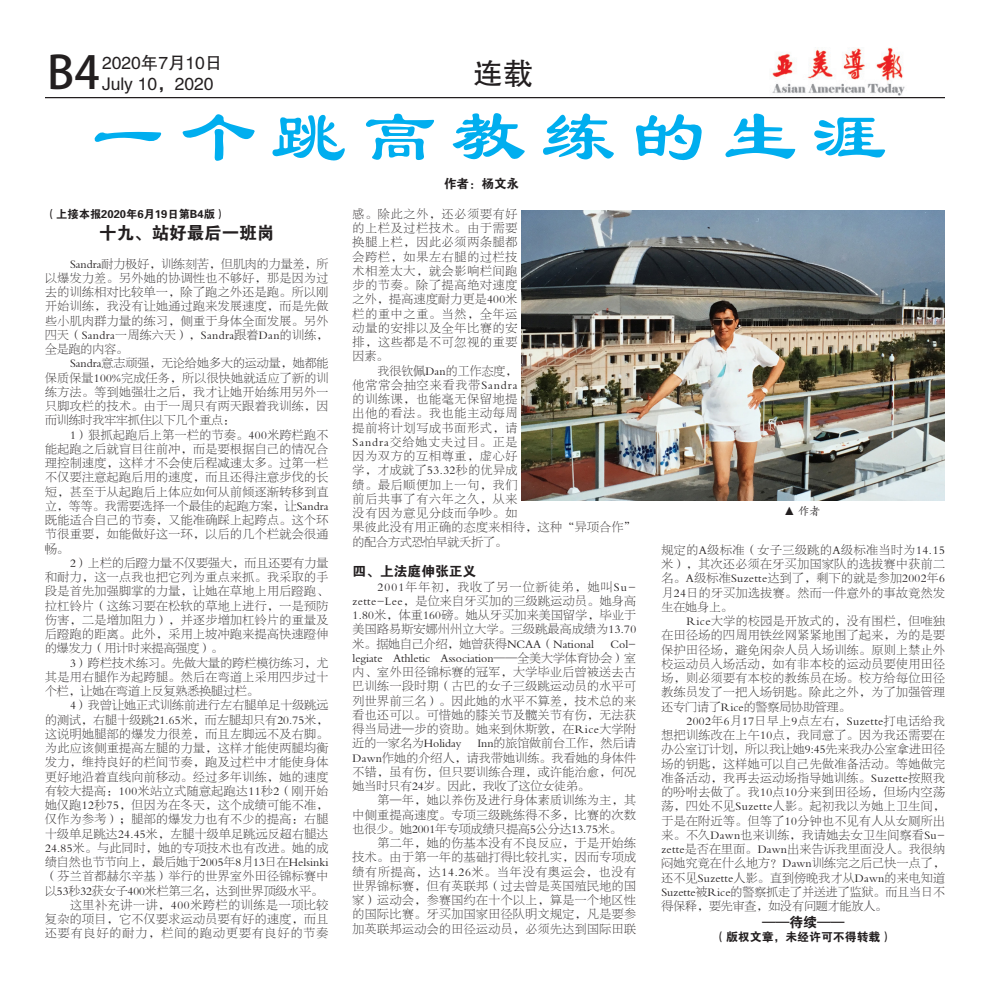
<style>
.page{position:relative;width:990px;height:990px;background:#fff}
.page>*{position:absolute;margin:0;border:0;box-sizing:border-box;transform-origin:0 0}
.t1{font:75px "FZLSJW GB1 0";letter-spacing:.2em;color:#00aeef}
.t2{font:45px "Adobe Heiti Std";color:#231f20}
.t3{font:30px "FZHTJW GB1 0";color:#231f20}
.t4{font:17.5px "FZHTFW GB1 0";color:#231f20}
.t5{font:17.5px "FZDHTJW GB1 0";color:#231f20}
.t6{font:13.75px "FZDHTJW GB1 0";color:#231f20}
.t7{font:12.5px "FZDHTJW GB1 0";color:#231f20}
.t8{font:11.88px/14.2px "FZBSJW GB1 0";letter-spacing:.04em;color:#231f20;text-align:justify}
.t9{font:11.88px/14.2px "FZBSJW GB1 0";letter-spacing:.075em;color:#231f20}
.t10{font:11.88px "FZDHTJW GB1 0";color:#231f20}
.t11{font:11.25px "FZDHTJW GB1 0";color:#231f20}
.t12{font:11.25px "FZKTJW GB1 0";color:#231f20}
</style>
<div class="page">
<hr style="left:45px;top:97px;width:900px;height:1px;background:#231f20">
<img style="left:772px;top:47px;width:133px;height:49px">
<img style="left:521px;top:210px;width:424px;height:291px">
<p class="t2" style="left:47px;top:46px;width:54px">B4</p>
<p class="t3" style="left:473px;top:57px;width:61px">连载</p>
<p class="t1" style="left:91px;top:97px;width:796px">一个跳高教练的生涯</p>
<p class="t7" style="left:444px;top:177px;width:76px">作者：杨文永</p>
<p class="t11" style="left:45px;top:208px;width:183px">（上接本报2020年6月19日第B4版）</p>
<p class="t5" style="left:99px;top:223px;width:176px">十九、站好最后一班岗</p>
<p class="t8" style="left:45px;top:257px;width:285px;text-indent:25px">Sandra耐力极好，训练刻苦，但肌肉的力量差，所以爆发力差。另外她的协调性也不够好，那是因为过去的训练相对比较单一，除了跑之外还是跑。所以刚开始训练，我没有让她通过跑来发展速度，而是先做些小肌肉群力量的练习，侧重于身体全面发展。另外四天（Sandra一周练六天），Sandra跟着Dan的训练，全是跑的内容。</p>
<p class="t8" style="left:45px;top:357px;width:285px;text-indent:25px">Sandra意志顽强，无论给她多大的运动量，她都能保质保量100%完成任务，所以很快她就适应了新的训练方法。等到她强壮之后，我才让她开始练用另外一只脚攻栏的技术。由于一周只有两天跟着我训练，因而训练时我牢牢抓住以下几个重点：</p>
<p class="t8" style="left:45px;top:428px;width:285px;text-indent:25px">1）狠抓起跑后上第一栏的节奏。400米跨栏跑不能起跑之后就盲目往前冲，而是要根据自己的情况合理控制速度，这样才不会使后程减速太多。过第一栏不仅要注意起跑后用的速度，而且还得注意步伐的长短，甚至于从起跑后上体应如何从前倾逐渐转移到直立，等等。我需要选择一个最佳的起跑方案，让Sandra既能适合自己的节奏，又能准确踩上起跨点。这个环节很重要，如能做好这一环，以后的几个栏就会很通畅。</p>
<p class="t8" style="left:45px;top:556px;width:285px;text-indent:25px">2）上栏的后蹬力量不仅要强大，而且还要有力量和耐力，这一点我也把它列为重点来抓。我采取的手段是首先加强脚掌的力量，让她在草地上用后蹬跑、拉杠铃片（这练习要在松软的草地上进行，一是预防伤害，二是增加阻力），并逐步增加杠铃片的重量及后蹬跑的距离。此外，采用上坡冲跑来提高快速蹬伸的爆发力（用计时来提高强度）。</p>
<p class="t8" style="left:45px;top:656px;width:285px;text-indent:25px">3）跨栏技术练习。先做大量的跨栏模彷练习，尤其是用右腿作为起跨腿。然后在弯道上采用四步过十个栏，让她在弯道上反复熟悉换腿过栏。</p>
<p class="t8" style="left:45px;top:699px;width:285px;text-indent:25px">4）我曾让她正式训练前进行左右腿单足十级跳远的测试，右腿十级跳21.65米，而左腿却只有20.75米，这说明她腿部的爆发力很差，而且左脚远不及右脚。为此应该侧重提高左腿的力量，这样才能使两腿均衡发力，维持良好的栏间节奏，跑及过栏中才能使身体更好地沿着直线向前移动。经过多年训练，她的速度有较大提高：100米站立式随意起跑达11秒2（刚开始她仅跑12秒75，但因为在冬天，这个成绩可能不准，仅作为参考）；腿部的爆发力也有不少的提高：右腿十级单足跳达24.45米，左腿十级单足跳远反超右腿达24.85米。与此同时，她的专项技术也有改进。她的成绩自然也节节向上，最后她于2005年8月13日在Helsinki（芬兰首都赫尔辛基）举行的世界室外田径锦标赛中以53秒32获女子400米栏第三名，达到世界顶级水平。</p>
<p class="t8" style="left:45px;top:898px;width:285px;text-indent:25px">这里补充讲一讲，400米跨栏的训练是一项比较复杂的项目，它不仅要求运动员要有好的速度，而且还要有良好的耐力，栏间的跑动更要有良好的节奏</p>
<p class="t4" style="left:102px;top:53px;width:122px">2020年7月10日</p>
<p class="t4" style="left:102px;top:74px;width:113px">July 10，2020</p>
<p class="t8" style="left:353px;top:207px;width:166px">感。除此之外，还必须要有好的上栏及过栏技术。由于需要换腿上栏，因此必须两条腿都会跨栏，如果左右腿的过栏技术相差太大，就会影响栏间跑步的节奏。除了提高绝对速度之外，提高速度耐力更是400米栏的重中之重。当然，全年运动量的安排以及全年比赛的安排，这些都是不可忽视的重要因素。</p>
<p class="t9" style="left:353px;top:364px;width:285px;text-indent:25px">我很钦佩Dan的工作态度，<br>他常常会抽空来看我带Sandra<br>的训练课，也能毫无保留地提<br>出他的看法。我也能主动每周<br>提前将计划写成书面形式，请<br>Sandra交给她丈夫过目。正是<br>因为双方的互相尊重，虚心好<br>学，才成就了53.32秒的优异成<br>绩。最后顺便加上一句，我们<br>前后共事了有六年之久，从来<br>没有因为意见分歧而争吵。如<br>果彼此没有用正确的态度来相待，这种“异项合作”的配合方式恐怕早就夭折了。</p>
<p class="t6" style="left:353px;top:564px;width:125px">四、上法庭伸张正义</p>
<p class="t8" style="left:353px;top:580px;width:285px;text-indent:25px">2001年年初，我收了另一位新徒弟，她叫Su&shy;zette-Lee，是位来自牙买加的三级跳运动员。她身高1.80米，体重160磅。她从牙买加来美国留学，毕业于美国路易斯安娜州州立大学。三级跳最高成绩为13.70米。据她自己介绍，她曾获得NCAA（National</p>
<p class="t12" style="left:784px;top:505px;width:38px">▲ 作者</p>
<p class="t8" style="left:662px;top:543px;width:285px">规定的A级标准（女子三级跳的A级标准当时为14.15米），其次还必须在牙买加国家队的选拔赛中获前二名。A级标准Suzette达到了，剩下的就是参加2002年6月24日的牙买加选拔赛。然而一件意外的事故竟然发生在她身上。</p>
<p class="t8" style="left:662px;top:614px;width:285px;text-indent:25px">Rice大学的校园是开放式的，没有围栏，但唯独在田径场的四周用铁丝网紧紧地围了起来，为的是要保护田径场，避免闲杂人员入场训练。原则上禁止外校运动员入场活动，如有非本校的运动员要使用田径场，则必须要有本校的教练员在场。校方给每位田径教练员发了一把入场钥匙。除此之外，为了加强管理还专门请了Rice的警察局协助管理。</p>
<p class="t8" style="left:662px;top:714px;width:285px;text-indent:25px">2002年6月17日早上9点左右，Suzette打电话给我想把训练改在上午10点，我同意了。因为我还需要在办公室订计划，所以我让她9:45先来我办公室拿进田径场的钥匙，这样她可以自己先做准备活动。等她做完准备活动，我再去运动场指导她训练。Suzette按照我的吩咐去做了。我10点10分来到田径场，但场内空荡荡，四处不见Suzette人影。起初我以为她上卫生间，于是在附近等。但等了10分钟也不见有人从女厕所出来。不久Dawn也来训练，我请她去女卫生间察看Su&shy;zette是否在里面。Dawn出来告诉我里面没人。我很纳闷她究竟在什么地方？Dawn训练完之后己快一点了，还不见Suzette人影。直到傍晚我才从Dawn的来电知道Suzette被Rice的警察抓走了并送进了监狱。而且当日不得保释，要先审查，如没有问题才能放人。</p>
<p class="t6" style="left:762px;top:914px;width:84px">——待续——</p>
<p class="t10" style="left:714px;top:930px;width:180px">（版权文章，未经许可不得转载）</p>
<p class="t8" style="left:353px;top:637px;width:285px;text-indent:258px">Col&shy;legiate Athletic Association——全美大学体育协会）室内、室外田径锦标赛的冠军，大学毕业后曾被送去古巴训练一段时期（古巴的女子三级跳运动员的水平可列世界前三名）。因此她的水平不算差，技术总的来看也还可以。可惜她的膝关节及髋关节有伤，无法获得当局进—步的资助。她来到休斯敦，在Rice大学附近的一家名为Holiday</p>
<p class="t8" style="left:353px;top:737px;width:285px;text-indent:125px">Inn的旅馆做前台工作，然后请Dawn作她的介绍人，请我带她训练。我看她的身体件不错，虽有伤，但只要训练合理，或许能治愈，何况她当时只有24岁。因此，我收了这位女徒弟。</p>
<p class="t8" style="left:353px;top:794px;width:285px;text-indent:25px">第—年，她以养伤及进行身体素质训练为主，其中侧重提高速度。专项三级跳练得不多，比赛的次数也很少。她2001年专项成绩只提高5公分达13.75米。</p>
<p class="t8" style="left:353px;top:836px;width:285px;text-indent:25px">第二年，她的伤基本没有不良反应，于是开始练技术。由于第一年的基础打得比较扎实，因而专项成绩有所提高，达14.26米。当年没有奥运会，也没有世界锦标赛，但有英联邦（过去曾是英国殖民地的国家）运动会，参赛国约在十个以上，算是一个地区性的国际比赛。牙买加国家田径队明文规定，凡是要参加英联邦运动会的田径运动员，必须先达到国际田联</p>
</div>
